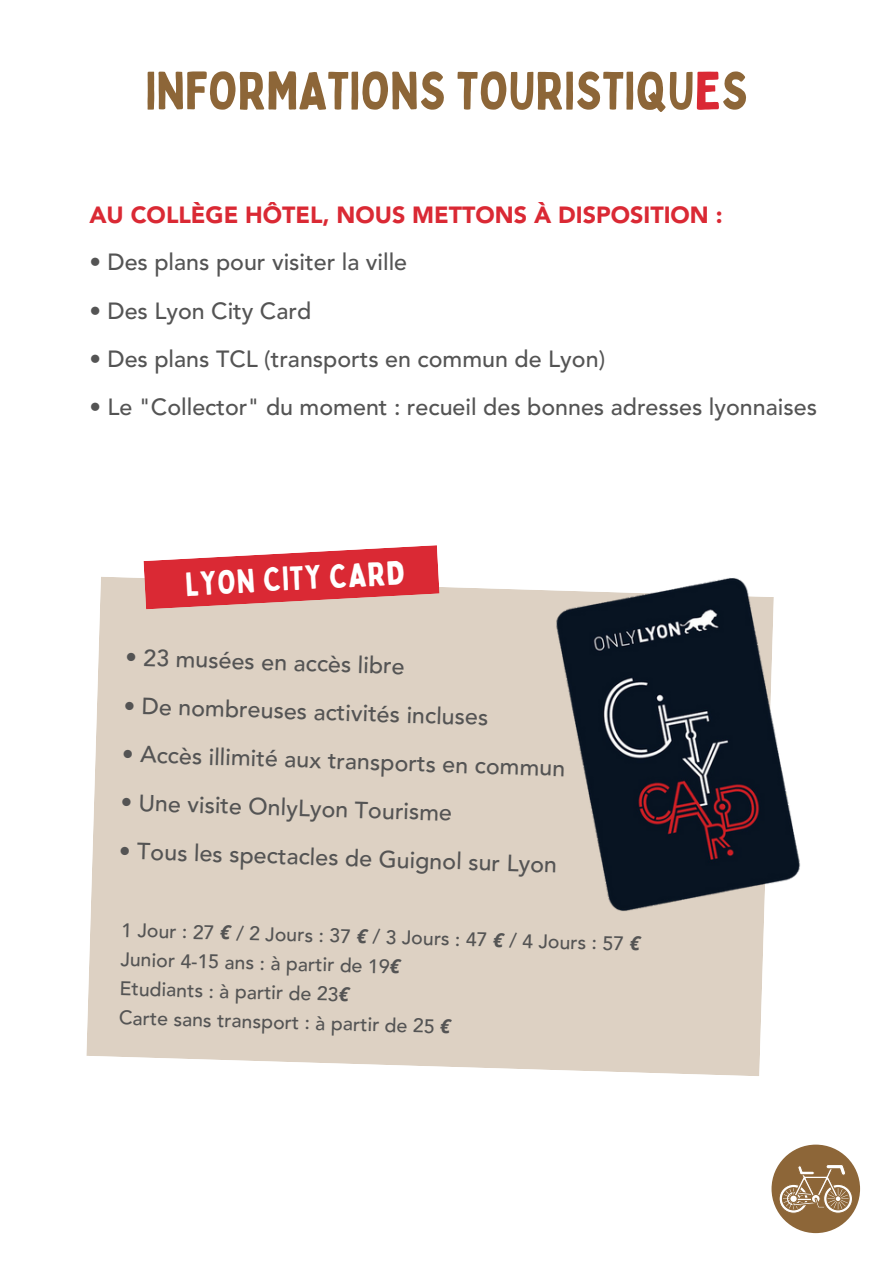
<style>
.page{position:relative;width:894px;height:1264px;background:#fff}
.page>*{position:absolute;margin:0;border:0;box-sizing:border-box;transform-origin:0 0}
.t1{font:52.5px "Bobby Jones";color:#8d6638}
.t2{font:33px "Bobby Jones";color:#fff}
.t3{font:500 23.25px "Avenir";color:#545454}
.t4{font:900 23.25px "Avenir";color:#da2934}
.t5{font:italic 500 19.5px "Avenir";color:#545454}
.s1{color:#da2934}
.s2{font-family:"Noto Sans";font-weight:700}
</style>
<div class="page">
<div style="left:86px;top:577px;width:678px;height:499px;background:#ddd1c3"></div>
<svg style="left:143px;top:545px;width:296px;height:64px;background:#df5a60"></svg>
<img style="left:538px;top:577px;width:263px;height:334px">
<div style="left:771px;top:1144px;width:88px;height:89px;background:#8d6638;border-radius:50%"></div>
<svg style="left:778px;top:1163px;width:74px;height:50px"></svg>
<h1 class="t1" style="left:145px;top:57px;width:604px">INFORMATIONS TOURISTIQU<span class="s1">E</span>S</h1>
<p class="t4" style="left:89px;top:201px;width:634px">AU COLLÈGE HÔTEL, NOUS METTONS À DISPOSITION :</p>
<p class="t3" style="left:89px;top:249px;width:319px">• Des plans pour visiter la ville</p>
<p class="t3" style="left:89px;top:297px;width:223px">• Des Lyon City Card</p>
<p class="t3" style="left:89px;top:345px;width:517px">• Des plans TCL (transports en commun de Lyon)</p>
<p class="t3" style="left:89px;top:394px;width:729px">• Le "Collector" du moment : recueil des bonnes adresses lyonnaises</p>
<h2 class="t2" style="left:184px;top:563px;width:220px;rotate:-3deg">LYON CITY CARD</h2>
<p class="t3" style="left:126px;top:643px;width:281px;rotate:2deg">• 23 musées en accès libre</p>
<p class="t3" style="left:124px;top:691px;width:366px;rotate:2deg">• De nombreuses activités incluses</p>
<p class="t3" style="left:123px;top:739px;width:444px;rotate:2deg">• Accès illimité aux transports en commun</p>
<p class="t3" style="left:121px;top:788px;width:333px;rotate:2deg">• Une visite OnlyLyon Tourisme</p>
<p class="t3" style="left:120px;top:836px;width:439px;rotate:2deg">• Tous les spectacles de Guignol sur Lyon</p>
<p class="t5" style="left:122px;top:916px;width:520px;rotate:2deg">1Jour:27<span class="s2">€</span>/2Jours:37<span class="s2">€</span>/3Jours:47<span class="s2">€</span>/4Jours:57<span class="s2">€</span></p>
<p class="t5" style="left:121px;top:946px;width:281px;rotate:2deg">Junior 4-15 ans : à partir de 19<span class="s2">€</span></p>
<p class="t5" style="left:120px;top:976px;width:231px;rotate:2deg">Etudiants : à partir de 23<span class="s2">€</span></p>
<p class="t5" style="left:119px;top:1005px;width:333px;rotate:2deg">Carte sans transport : à partir de 25 <span class="s2">€</span></p>
</div>
